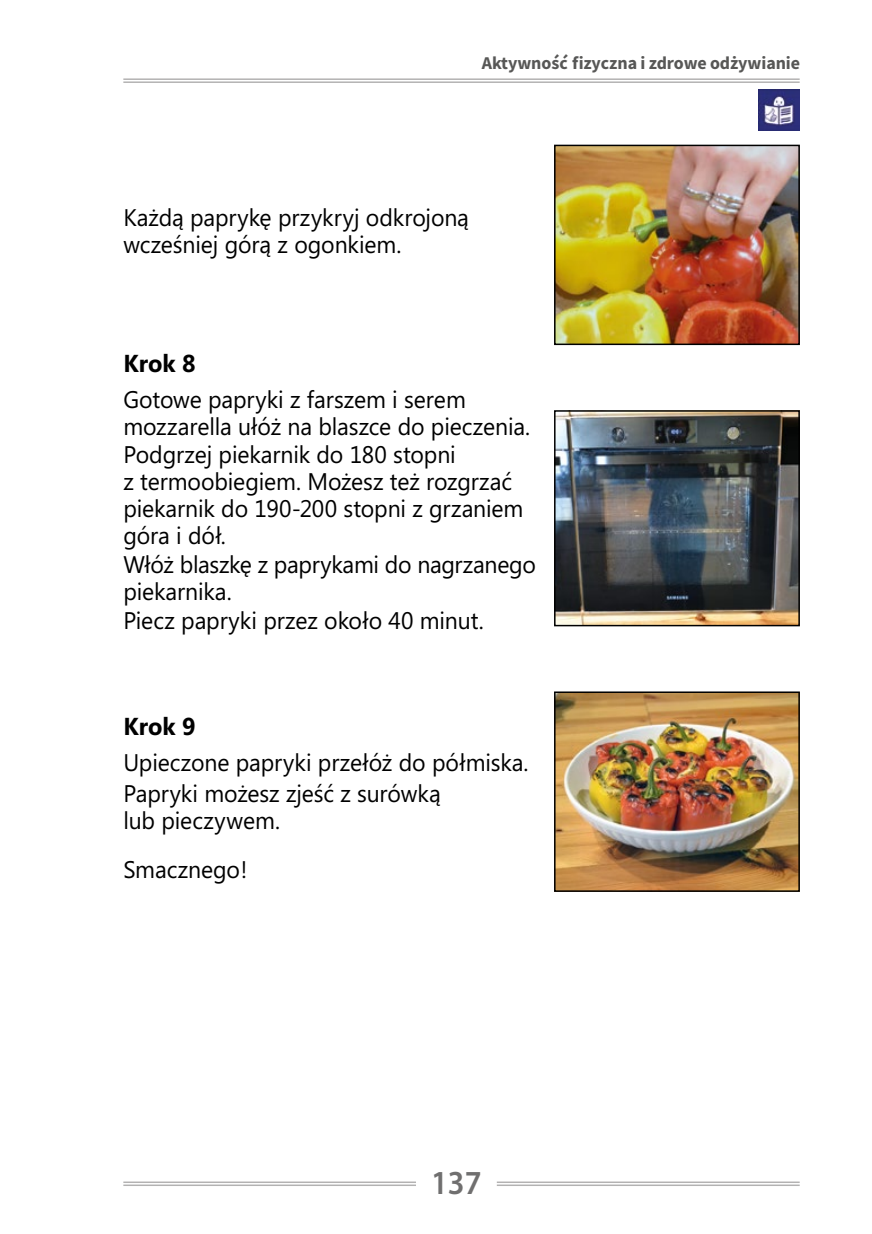
<style>
.page{position:relative;width:872px;height:1234px;background:#fff}
.page>*{position:absolute;margin:0;border:0;box-sizing:border-box;transform-origin:0 0}
.t1{font:33.75px "Myriad Variable Concept";color:#706f6f;scale:.93 1}
.t2{font:700 24.45px "Microsoft Phags Pa";letter-spacing:.005em;color:#000;scale:.96 1}
.t3{font:24px/27.6px "Microsoft Phags Pa";letter-spacing:-.005em;color:#000;scale:.96 1}
.t4{font:18px "Source Sans Variable";letter-spacing:-.005em;color:#575756}
</style>
<div class="page">
<hr style="left:123px;top:78px;width:676px;height:2px;background:#b3b2b2">
<hr style="left:123px;top:81px;width:676px;height:2px;background:#b3b2b2">
<hr style="left:123px;top:1181px;width:293px;height:1px;background:#b3b2b2">
<hr style="left:123px;top:1184px;width:293px;height:1px;background:#b3b2b2">
<hr style="left:497px;top:1181px;width:302px;height:1px;background:#b3b2b2">
<hr style="left:497px;top:1184px;width:302px;height:1px;background:#b3b2b2">
<img style="left:557px;top:148px;width:240px;height:194px">
<div style="left:554px;top:145px;width:246px;height:200px;border:2px solid #000"></div>
<img style="left:557px;top:413px;width:240px;height:210px">
<div style="left:554px;top:410px;width:246px;height:216px;border:2px solid #000"></div>
<img style="left:557px;top:694px;width:240px;height:194px">
<div style="left:554px;top:691px;width:246px;height:200px;border:2px solid #000"></div>
<img style="left:758px;top:89px;width:42px;height:42px">
<p class="t4" style="left:482px;top:52px;width:320px">Aktywność fizyczna i zdrowe odżywianie</p>
<p class="t3" style="left:123px;top:202px;width:361px;line-height:27px">Każdą paprykę przykryj odkrojoną wcześniej górą z ogonkiem.</p>
<p class="t2" style="left:123px;top:346px;width:77px">Krok 8</p>
<p class="t3" style="left:123px;top:384px;width:431px">Gotowe papryki z farszem i serem mozzarella ułóż na blaszce do pieczenia.<br>Podgrzej piekarnik do 180 stopni<br>z termoobiegiem. Możesz też rozgrzać piekarnik do 190-200 stopni z grzaniem góra i dół.<br>Włóż blaszkę z paprykami do nagrzanego piekarnika.<br>Piecz papryki przez około 40 minut.</p>
<p class="t2" style="left:123px;top:709px;width:77px">Krok 9</p>
<p class="t3" style="left:123px;top:745px;width:423px;line-height:31.2px">Upieczone papryki przełóż do półmiska.<br>Papryki możesz zjeść z surówką</p>
<p class="t3" style="left:123px;top:795px;width:165px;line-height:48.3px">lub pieczywem.<br>Smacznego!</p>
<h1 class="t1" style="left:431px;top:1162px;width:56px">137</h1>
</div>
